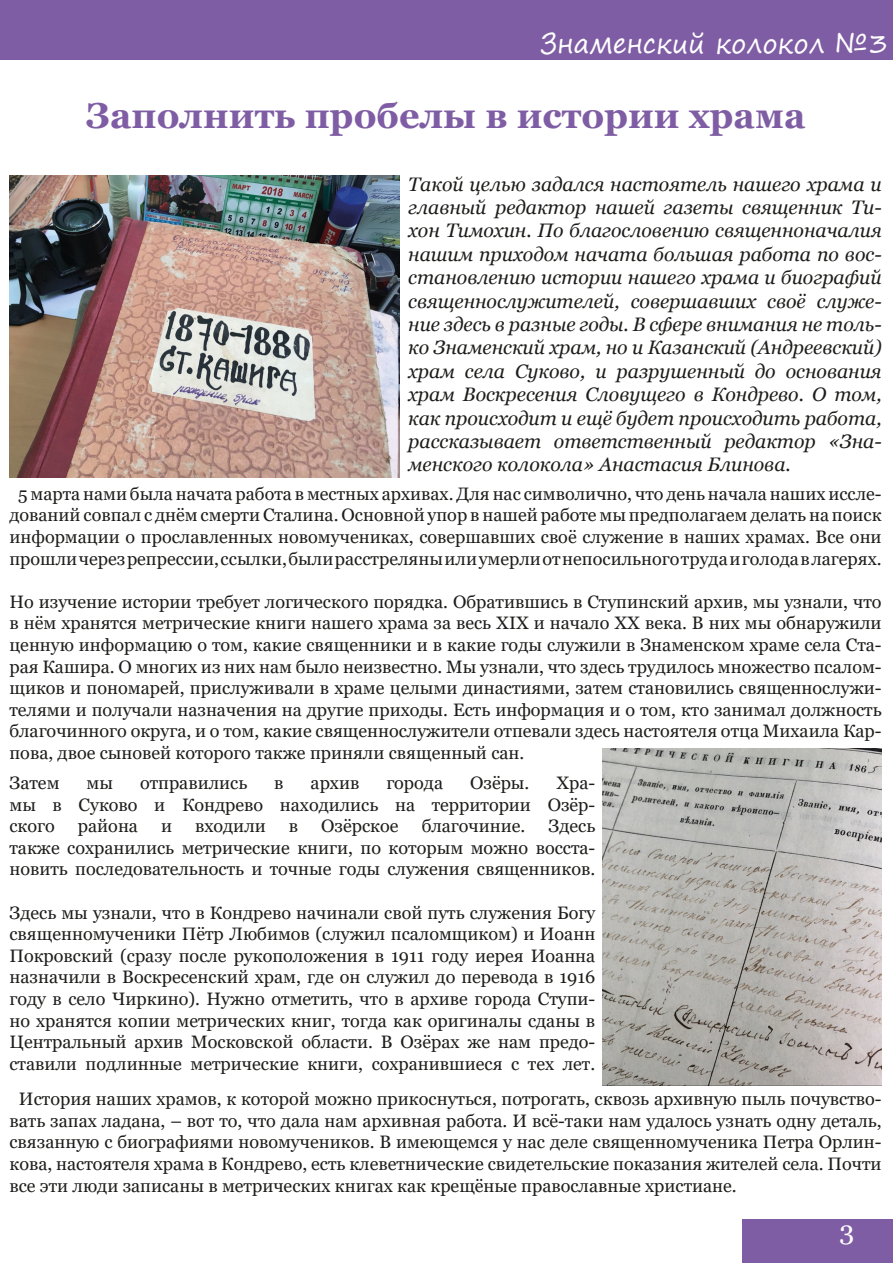
<style>
.page{position:relative;width:893px;height:1263px;background:#fff}
.page>*{position:absolute;margin:0;border:0;box-sizing:border-box;transform-origin:0 0}
.t1{font:700 36px "Georgia";color:#7f5da4}
.t2{font:27px "Segoe Print";color:#fff}
.t3{font:27px "Georgia";color:#fff}
.t4{font:italic 19.5px/23.4px "Georgia";color:#1d1d1b;text-align:justify}
.t5{font:18px/21.6px "Georgia";color:#1d1d1b;text-align:justify}
</style>
<div class="page">
<div style="left:742px;top:1219px;width:151px;height:44px;background:#7f5da4"></div>
<img style="left:602px;top:748px;width:280px;height:338px">
<img style="left:9px;top:176px;width:390px;height:302px">
<div style="left:0;top:0;width:893px;height:60px;background:#7f5da4"></div>
<p class="t2" style="left:540px;top:19px;width:349px">Знаменский колокол №3</p>
<h1 class="t1" style="left:86px;top:92px;width:721px">Заполнить пробелы в истории храма</h1>
<p class="t4" style="left:408px;top:172px;width:475px">Такой целью задался настоятель нашего храма и главный редактор нашей газеты священник Ти&shy;хон Тимохин. По благословению священноначалия нашим приходом начата большая работа по вос&shy;становлению истории нашего храма и биографий священнослужителей, совершавших своё служе&shy;ние здесь в разные годы. В сфере внимания не толь&shy;ко Знаменский храм, но и Казанский (Андреевский) храм села Суково, и разрушенный до основания храм Воскресения Словущего в Кондрево. О том, как происходит и ещё будет происходить работа, рассказывает ответственный редактор «Зна&shy;менского колокола» Анастасия Блинова.</p>
<p class="t5" style="left:9px;top:483px;width:874px;text-align:center">5 марта нами была начата работа в местных архивах. Для нас символично, что день начала наших иссле&shy;дований совпал с днём смерти Сталина. Основной упор в нашей работе мы предполагаем делать на поиск информации о прославленных новомучениках, совершавших своё служение в наших храмах. Все они прошли через репрессии, ссылки, были расстреляны или умерли от непосильного труда и голода в лагерях.</p>
<p class="t5" style="left:9px;top:591px;width:874px">Но изучение истории требует логического порядка. Обратившись в Ступинский архив, мы узнали, что в нём хранятся метрические книги нашего храма за весь XIX и начало XX века. В них мы обнаружили ценную информацию о том, какие священники и в какие годы служили в Знаменском храме села Ста&shy;рая Кашира. О многих из них нам было неизвестно. Мы узнали, что здесь трудилось множество псалом&shy;щиков и пономарей, прислуживали в храме целыми династиями, затем становились священнослужи&shy;телями и получали назначения на другие приходы. Есть информация и о том, кто занимал должность благочинного округа, и о том, какие священнослужители отпевали здесь настоятеля отца Михаила Кар&shy;пова, двое сыновей которого также приняли священный сан.</p>
<p class="t5" style="left:9px;top:772px;width:52px">Затем</p>
<p class="t5" style="left:87px;top:772px;width:28px">мы</p>
<p class="t5" style="left:140px;top:772px;width:109px">отправились</p>
<p class="t5" style="left:274px;top:772px;width:11px">в</p>
<p class="t5" style="left:311px;top:772px;width:50px">архив</p>
<p class="t5" style="left:386px;top:772px;width:58px">города</p>
<p class="t5" style="left:470px;top:772px;width:61px">Озёры.</p>
<p class="t5" style="left:9px;top:772px;width:587px;text-indent:547px">Хра&shy;мы в Суково и Кондрево находились на территории Озёр&shy;ского</p>
<p class="t5" style="left:78px;top:815px;width:62px">района</p>
<p class="t5" style="left:161px;top:815px;width:13px">и</p>
<p class="t5" style="left:195px;top:815px;width:72px">входили</p>
<p class="t5" style="left:289px;top:815px;width:11px">в</p>
<p class="t5" style="left:321px;top:815px;width:79px">Озёрское</p>
<p class="t5" style="left:422px;top:815px;width:105px">благочиние.</p>
<p class="t5" style="left:9px;top:815px;width:587px;text-indent:539px">Здесь также сохранились метрические книги, по которым можно восста&shy;новить последовательность и точные годы служения священников.</p>
<p class="t5" style="left:9px;top:902px;width:587px">Здесь мы узнали, что в Кондрево начинали свой путь служения Богу священномученики Пётр Любимов (служил псаломщиком) и Иоанн Покровский (сразу после рукоположения в 1911 году иерея Иоанна назначили в Воскресенский храм, где он служил до перевода в 1916 году в село Чиркино). Нужно отметить, что в архиве города Ступи&shy;но хранятся копии метрических книг, тогда как оригиналы сданы в Центральный архив Московской области. В Озёрах же нам предо&shy;ставили подлинные метрические книги, сохранившиеся с тех лет.</p>
<p class="t5" style="left:9px;top:1088px;width:874px;text-indent:10px">История наших храмов, к которой можно прикоснуться, потрогать, сквозь архивную пыль почувство&shy;вать запах ладана, – вот то, что дала нам архивная работа. И всё-таки нам удалось узнать одну деталь, связанную с биографиями новомучеников. В имеющемся у нас деле священномученика Петра Орлин&shy;кова, настоятеля храма в Кондрево, есть клеветнические свидетельские показания жителей села. Почти все эти люди записаны в метрических книгах как крещёные православные христиане.</p>
<p class="t3" style="left:840px;top:1214px;width:16px">3</p>
</div>
